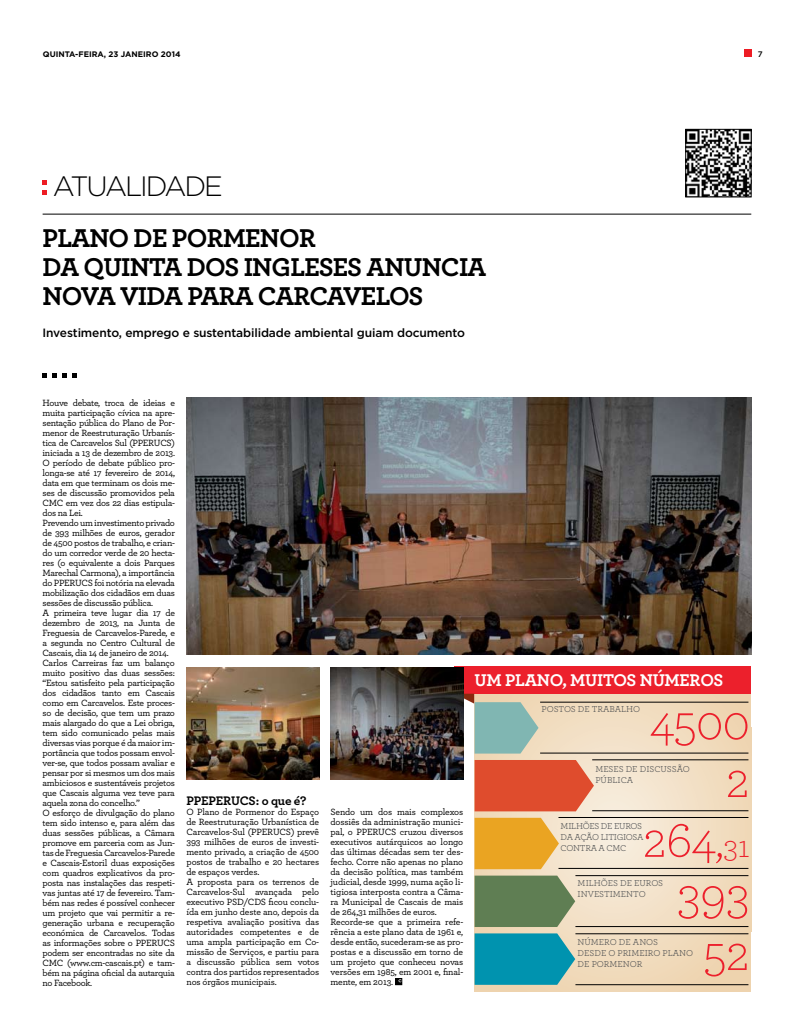
<style>
.page{position:relative;width:808px;height:1021px;background:#fff}
.page>*{position:absolute;margin:0;border:0;box-sizing:border-box;transform-origin:0 0}
.t1{font:300 52px/57.6px "Archer";letter-spacing:-.015em;color:#ec202c;text-align:right}
.t2{font:300 28px "Gotham";color:#000}
.t3{font:700 27px "Archer";letter-spacing:-.03em;color:#000}
.t4{font:700 17.8px "Archer";letter-spacing:-.015em;color:#fff}
.t5{font:700 13px "Archer";letter-spacing:-.015em;color:#000}
.t6{font:500 12px "Gotham";letter-spacing:-.01em;color:#000}
.t7{font:500 9.5px/10px "Archer";letter-spacing:-.03em;color:#000}
.t8{font:9px/11px "Archer";color:#4c4e50}
.t9{font:9px/11px "Archer";letter-spacing:-.03em;color:#4c4e50}
.t10{font:700 8px "Gotham";color:#000}
.s1{font-size:32px}
</style>
<div class="page">
<svg style="left:43px;top:181px;width:4px;height:13px"></svg>
<svg style="left:43px;top:373px;width:34px;height:5px"></svg>
<div style="left:395px;top:977px;width:7px;height:8px;border:1px solid #000"></div>
<svg style="left:396px;top:978px;width:6px;height:6px"></svg>
<svg style="left:475px;top:693px;width:276px;height:298px;background:#efdbc0"></svg>
<div style="left:454px;top:666px;width:297px;height:27px;background:#ec202c"></div>
<svg style="left:475px;top:760px;width:119px;height:51px;background:#e05739"></svg>
<svg style="left:475px;top:817px;width:84px;height:52px;background:#ebab36"></svg>
<svg style="left:475px;top:875px;width:100px;height:52px;background:#6d875e"></svg>
<svg style="left:463px;top:693px;width:75px;height:60px;background:#a7bfb5"></svg>
<svg style="left:475px;top:933px;width:100px;height:51px;background:#1699b0"></svg>
<hr style="left:540px;top:701px;width:208px;height:1px;background:#000">
<hr style="left:540px;top:752px;width:208px;height:1px;background:#000">
<hr style="left:592px;top:759px;width:156px;height:1px;background:#000">
<hr style="left:592px;top:810px;width:156px;height:1px;background:#000">
<hr style="left:558px;top:817px;width:190px;height:1px;background:#000">
<hr style="left:558px;top:868px;width:190px;height:1px;background:#000">
<hr style="left:575px;top:875px;width:173px;height:1px;background:#000">
<hr style="left:575px;top:926px;width:173px;height:1px;background:#000">
<hr style="left:575px;top:933px;width:173px;height:1px;background:#000">
<hr style="left:575px;top:984px;width:173px;height:1px;background:#000">
<img style="left:187px;top:398px;width:564px;height:256px">
<img style="left:187px;top:668px;width:132px;height:111px">
<img style="left:331px;top:668px;width:132px;height:111px">
<div style="left:744px;top:49px;width:7px;height:8px;background:#ed1c24"></div>
<hr style="left:43px;top:214px;width:708px;height:1px;background:#000">
<img style="left:687px;top:131px;width:62px;height:64px">
<div style="left:685px;top:129px;width:66px;height:68px;border:1px solid #000"></div>
<p class="t10" style="left:43px;top:48px;width:139px">QUINTA-FEIRA, 23 JANEIRO 2014</p>
<h2 class="t2" style="left:53px;top:168px;width:167px">ATUALI DADE</h2>
<h3 class="t3" style="left:43px;top:217px;width:34px">PLANO</h3>
<h3 class="t3" style="left:134px;top:217px;width:109px">DE PORMENO</h3>
<h3 class="t3" style="left:299px;top:217px;width:18px">R</h3>
<h3 class="t3" style="left:43px;top:246px;width:78px">DA QUINTA</h3>
<h3 class="t3" style="left:187px;top:246px;width:73px">DOS INGLE</h3>
<h3 class="t3" style="left:319px;top:246px;width:66px">SES ANUNCIA</h3>
<h3 class="t3" style="left:43px;top:275px;width:19px">NOVA</h3>
<h3 class="t3" style="left:120px;top:275px;width:207px">VIDA PARA CARCAVELO</h3>
<h3 class="t3" style="left:409px;top:275px;width:16px">S</h3>
<p class="t6" style="left:43px;top:325px;width:424px">Investimento, emprego e sustentabilidade ambiental guiam documento</p>
<p class="t7" style="left:43px;top:397px;width:134px">Houve debate, troca de ideias e muita participação cívica na apre&shy;sentação pública do Plano de Por&shy;menor de Reestruturação Urbanís&shy;tica de Carcavelos Sul (PPERUCS) iniciada a 13 de dezembro de 2013.<br>O período de debate público pro&shy;longa-se até 17 fevereiro de 2014, data em que terminam os dois me&shy;ses de discussão promovidos pela<br>CMC em vez dos 22 dias estipula&shy;dos na Lei.<br>Prevendo um investimento privado de 393 milhões de euros, gerador de 4500 postos de trabalho, e crian&shy;do um corredor verde de 20 hecta&shy;res (o equivalente a dois Parques<br>Marechal Carmona), a importância do PPERUCS foi notória na elevada mobilização dos cidadãos em duas sessões de discussão pública.<br>A primeira teve lugar dia 17 de dezembro de 2013, na Junta de<br>Freguesia de Carcavelos-Parede, e a segunda no Centro Cultural de<br>Cascais, dia 14 de janeiro de 2014.<br>Carlos Carreiras faz um balanço muito positivo das duas sessões: “Estou satisfeito pela participação dos cidadãos tanto em Cascais como em Carcavelos. Este proces&shy;so de decisão, que tem um prazo mais alargado do que a Lei obriga, tem sido comunicado pelas mais diversas vias porque é da maior im&shy;portância que todos possam envol&shy;ver-se, que todos possam avaliar e pensar por si mesmos um dos mais ambiciosos e sustentáveis projetos que Cascais alguma vez teve para aquela zona do concelho.”<br>O esforço de divulgação do plano tem sido intenso e, para além das duas sessões públicas, a Câmara promove em parceria com as Jun&shy;tas de Freguesia Carcavelos-Parede e Cascais-Estoril duas exposições com quadros explicativos da pro&shy;posta nas instalações das respeti&shy;vas juntas até 17 de fevereiro. Tam&shy;bém nas redes é possível conhecer um projeto que vai permitir a re&shy;generação urbana e recuperação económica de Carcavelos. Todas as informações sobre o PPERUCS podem ser encontradas no site da<br>CMC (www.cm-cascais.pt) e tam&shy;bém na página oficial da autarquia no Facebook.</p>
<h3 class="t5" style="left:187px;top:790px;width:121px">PPEPERUCS: O QUE É?</h3>
<p class="t7" style="left:187px;top:806px;width:134px">O Plano de Pormenor do Espaço de Reestruturação Urbanística de<br>Carcavelos-Sul (PPERUCS) prevê<br>393 milhões de euros de investi&shy;mento privado, a criação de 4500 postos de trabalho e 20 hectares de espaços verdes.<br>A proposta para os terrenos de<br>Carcavelos-Sul avançada pelo executivo PSD/CDS ficou conclu&shy;ída em junho deste ano, depois da respetiva avaliação positiva das autoridades competentes e de uma ampla participação em Co&shy;missão de Serviços, e partiu para a discussão pública sem votos contra dos partidos representados nos órgãos municipais.</p>
<p class="t7" style="left:331px;top:806px;width:134px">Sendo um dos mais complexos dossiês da administração munici&shy;pal, o PPERUCS cruzou diversos executivos autárquicos ao longo das últimas décadas sem ter des&shy;fecho. Corre não apenas no plano da decisão política, mas também judicial, desde 1999, numa ação li&shy;tigiosa interposta contra a Câma&shy;ra Municipal de Cascais de mais de 264,31 milhões de euros.<br>Recorde-se que a primeira refe&shy;rência a este plano data de 1961 e, desde então, sucederam-se as pro&shy;postas e a discussão em torno de um projeto que conheceu novas versões em 1985, em 2001 e, final&shy;mente, em 2013.</p>
<h3 class="t4" style="left:475px;top:666px;width:43px">UM PLANO</h3>
<h3 class="t4" style="left:562px;top:666px;width:21px">, MUITO</h3>
<h3 class="t4" style="left:626px;top:666px;width:98px">S NÚMEROS</h3>
<p class="t8" style="left:542px;top:703px;width:100px">POSTOS DE TRABALHO</p>
<h1 class="t1" style="left:643px;top:691px;width:109px">4500<br>2<br>264,<span class="s1">31<br></span>393<br>52</h1>
<p class="t8" style="left:595px;top:762px;width:96px">MESES DE DISCUSSÃO<br>PÚBLICA</p>
<p class="t9" style="left:561px;top:820px;width:84px">MILHÕES DE EUROS<br>DA AÇÃO LITIGIOSA<br>CONTRA A CMC</p>
<p class="t8" style="left:578px;top:877px;width:87px">MILHÕES DE EUROS<br>INVESTIMENTO</p>
<p class="t8" style="left:578px;top:935px;width:117px">NÚMERO DE ANOS<br>DESDE O PRIMEIRO PLANO<br>DE PORMENOR</p>
</div>
